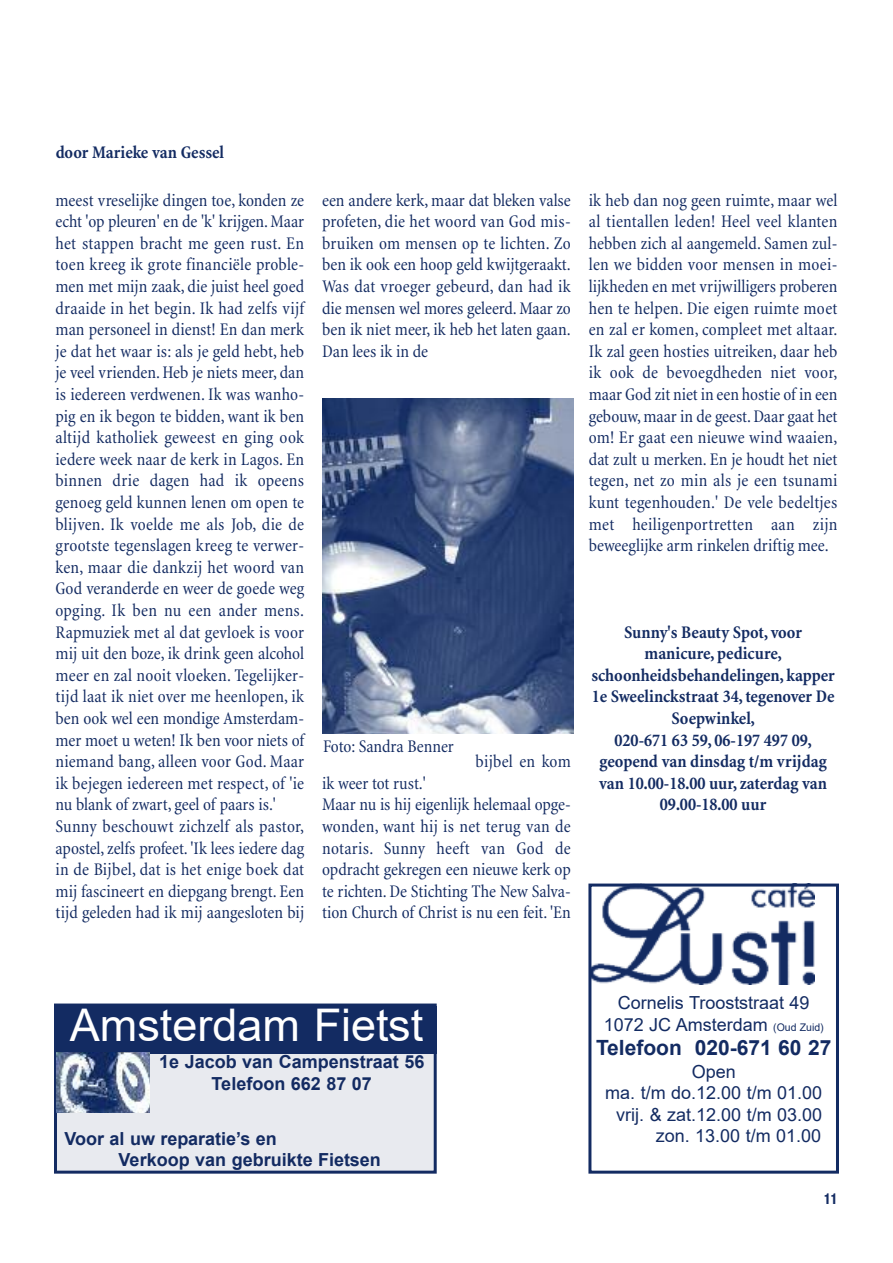
<style>
.page{position:relative;width:893px;height:1263px;background:#fff}
.page>*{position:absolute;margin:0;border:0;box-sizing:border-box;transform-origin:0 0}
.t1{font:45px "Arial";color:#fff}
.t2{font:700 21px "Arial";color:#132b62}
.t3{font:condensed 18px/21.6px "Minion";letter-spacing:.005em;color:#132b62}
.t4{font:700 condensed 18px/21.6px "Minion";color:#132b62;text-align:center}
.t5{font:18px/21.6px "Arial";color:#132b62;text-align:center}
.t6{font:700 18px/21.6px "Arial";color:#132b62;text-align:center}
.t7{font:700 15px "Xerox Sans Serif Narrow FC";color:#132b62}
.s1{font-size:10.5px}
</style>
<div class="page">
<img style="left:322px;top:398px;width:251px;height:336px">
<img style="left:592px;top:887px;width:223px;height:97px">
<div style="left:588px;top:883px;width:251px;height:290px;border:3px solid #132b62"></div>
<div style="left:57px;top:1006px;width:377px;height:164px;background:#e8eaef"></div>
<div style="left:54px;top:1003px;width:383px;height:170px;border:3px solid #132b62"></div>
<div style="left:57px;top:1007px;width:380px;height:47px;background:#132b62"></div>
<img style="left:57px;top:1052px;width:93px;height:61px">
<p class="t4" style="left:56px;top:143px;width:170px">door Marieke van Gessel</p>
<p class="t3" style="left:55px;top:191px;width:250px">meest vreselijke dingen toe, konden ze echt 'op pleuren' en de 'k' krijgen.Maar het stappen bracht me geen rust. En toen kreeg ik grote financiële proble&shy;men met mijn zaak, die juist heel goed draaide in het begin. Ik had zelfs vijf man personeel in dienst! En dan merk je dat het waar is: als je geld hebt, heb je veel vrienden.Heb je niets meer, dan is iedereen verdwenen. Ik was wanho&shy;pig en ik begon te bidden, want ik ben altijd katholiek geweest en ging ook iedere week naar de kerk in Lagos. En binnen drie dagen had ik opeens genoeg geld kunnen lenen om open te blijven. Ik voelde me als Job, die de grootste tegenslagen kreeg te verwer&shy;ken, maar die dankzij het woord van God veranderde en weer de goede weg opging. Ik ben nu een ander mens.<br>Rapmuziek met al dat gevloek is voor mij uit den boze, ik drink geen alcohol meer en zal nooit vloeken. Tegelijker&shy;tijd laat ik niet over me heenlopen, ik ben ook wel een mondige Amsterdam&shy;mer moet u weten! Ik ben voor niets of niemand bang, alleen voor God. Maar ik bejegen iedereen met respect, of 'ie nu blank of zwart, geel of paars is.' Sunny beschouwt zichzelf als pastor, apostel,zelfs profeet. 'Ik lees iedere dag in de Bijbel, dat is het enige boek dat mij fascineert en diepgang brengt. Een tijd geleden had ik mij aangesloten bij</p>
<p class="t3" style="left:322px;top:191px;width:250px;text-align:justify">een andere kerk, maar dat bleken valse profeten, die het woord van God mis&shy;bruiken om mensen op te lichten. Zo ben ik ook een hoop geld kwijtgeraakt.<br>Was dat vroeger gebeurd, dan had ik die mensen wel mores geleerd.Maar zo ben ik niet meer, ik heb het laten gaan.<br>Dan lees ik in de</p>
<p class="t3" style="left:323px;top:737px;width:132px">Foto: Sandra Benner</p>
<p class="t3" style="left:476px;top:752px;width:97px">bijbel en kom</p>
<p class="t3" style="left:322px;top:774px;width:250px">ik weer tot rust.'<br>Maar nu is hij eigenlijk helemaal opge&shy;wonden, want hij is net terug van de notaris. Sunny heeft van God de opdracht gekregen een nieuwe kerk op te richten. De Stichting The New Salva&shy;tion Church of Christ is nu een feit. 'En</p>
<p class="t3" style="left:589px;top:191px;width:250px;text-align:justify">ik heb dan nog geen ruimte, maar wel al tientallen leden! Heel veel klanten hebben zich al aangemeld. Samen zul&shy;len we bidden voor mensen in moei&shy;lijkheden en met vrijwilligers proberen hen te helpen. Die eigen ruimte moet en zal er komen, compleet met altaar.<br>Ik zal geen hosties uitreiken, daar heb ik ook de bevoegdheden niet voor, maar God zit niet in een hostie of in een gebouw,maar in de geest.Daar gaat het om! Er gaat een nieuwe wind waaien, dat zult u merken. En je houdt het niet tegen, net zo min als je een tsunami kunt tegenhouden.' De vele bedeltjes met heiligenportretten aan zijn beweeglijke arm rinkelen driftig mee.</p>
<p class="t4" style="left:591px;top:623px;width:245px">Sunny's Beauty Spot, voor manicure, pedicure, schoonheidsbehandelingen, kapper<br>1e Sweelinckstraat 34,tegenover De<br>Soepwinkel,<br>020-671 63 59, 06-197 497 09, geopend van dinsdag t/m vrijdag van 10.00-18.00 uur,zaterdag van<br>09.00-18.00 uur</p>
<h1 class="t1" style="left:70px;top:1000px;width:355px">Amsterdam Fietst</h1>
<p class="t6" style="left:159px;top:1051px;width:267px">1e Jacob van Campenstraat 56<br>Telefoon 662 87 07</p>
<p class="t6" style="left:119px;top:1128px;width:264px;text-align:left;text-indent:-54px">Voor al uw reparatie’s en<br>Verkoop van gebruikte Fietsen</p>
<p class="t5" style="left:604px;top:992px;width:222px">Cornelis Trooststraat 49<br>1072 JC Amsterdam <span class="s1">(Oud Zuid)</span></p>
<p class="t2" style="left:596px;top:1035px;width:237px">Telefoon 020-671 60 27</p>
<p class="t5" style="left:692px;top:1060px;width:46px">Open</p>
<p class="t5" style="left:605px;top:1082px;width:219px">ma. t/m do.12.00 t/m 01.00</p>
<p class="t5" style="left:616px;top:1104px;width:208px">vrij. &amp; zat.12.00 t/m 03.00</p>
<p class="t5" style="left:656px;top:1125px;width:167px">zon. 13.00 t/m 01.00</p>
<p class="t7" style="left:824px;top:1193px;width:15px">11</p>
</div>
